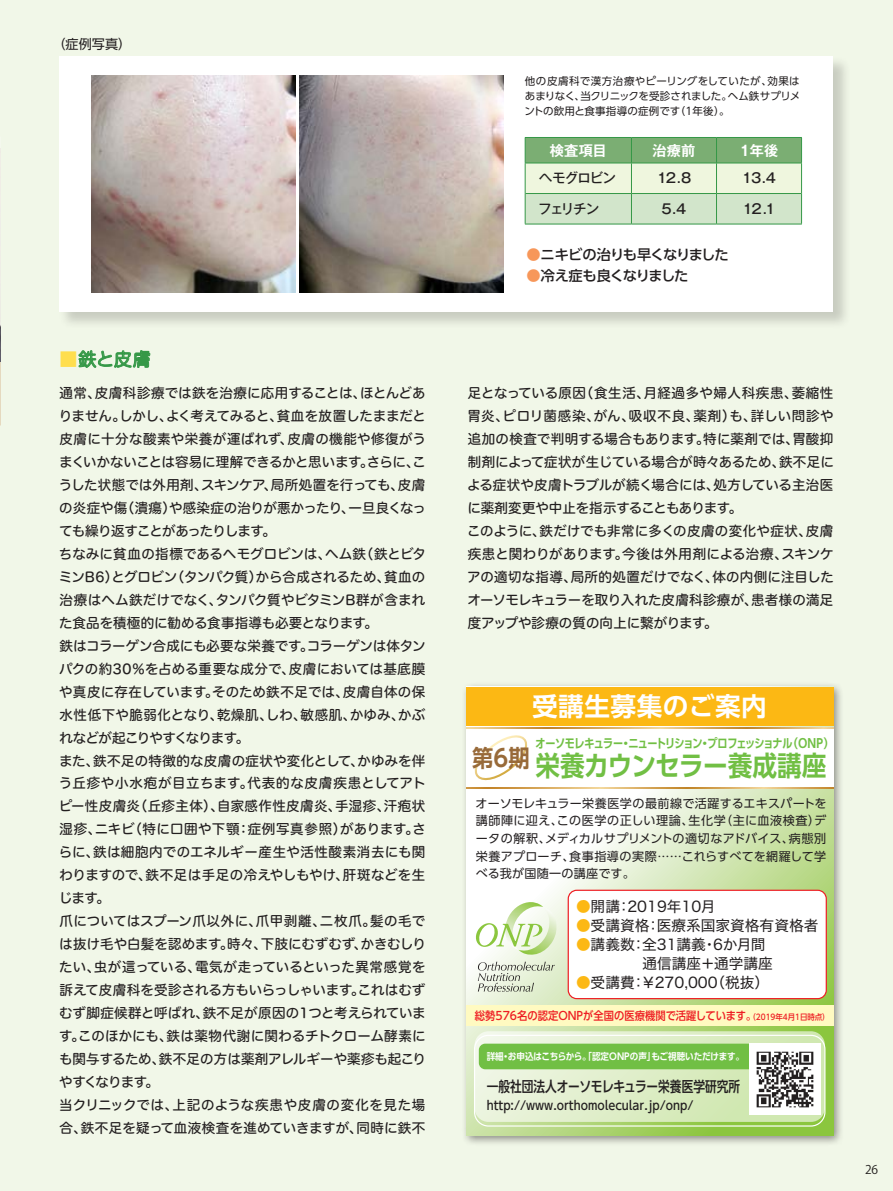
<style>
.page{position:relative;width:893px;height:1191px;background:#f1f7e8}
.page>*{position:absolute;margin:0;border:0;box-sizing:border-box;transform-origin:0 0}
.t1{font:27.45px "UD Shin Go C Oniz Pr 6 De B";letter-spacing:-.01em;color:#71bf44}
.t2{font:700 25.65px "UD Shin Go Pro De";letter-spacing:.02em;color:#fff}
.t3{font:18px "UD Shin M Go Pro";color:#359847}
.t4{font:14.7px/19px "Hira Kaku Std W4";color:#231f20}
.t5{font:500 14.55px "UD Shin Go C Oeiz Pr 6";color:#231f20}
.H_kotsuka_R_8{font:500 14.25px "UD Shin Go Pro";letter-spacing:-.07em;color:#231f20}
.H_kotsuka_R_8-2{font:700 14.25px "Gothic MB101 Pro De";color:#fff}
.t6{font:13.5px/23px "Hira Maru Std W5";color:#231f20;text-align:justify}
.H_kotsuka_R_8-3{font:500 13.5px "Gothic MB101 Pro";letter-spacing:-.09em;color:#231f20}
.H_kotsuka_R_8-4{font:13.2px "UD Shin Go Pro";color:#231f20}
.t7{font:12.45px "UD Shin Go C Oeiz Pr 6 De B";letter-spacing:-.06em;color:#71bf44}
.t8{font:500 12.15px "UD Shin Go C Oeiz Pr 6";color:#231f20}
.t9{font:12px/17.7px "UD Shin Go Pro";letter-spacing:.025em;color:#231f20;text-align:justify}
.t10{font:12px "Koz Go Pro";color:#231f20}
.t11{font:500 11.4px "UD Shin Go C Oniz Pr 6";color:#ee1d23}
.H_kotsuka_R_8-5{font:10.5px/15px "UD Shin Go Pro";color:#231f20;text-align:justify}
.t12{font:9.45px "UD Shin Go C Oniz Pr 6 De B";color:#fff}
.s1{color:#ffde4e}
.s2{color:#f7975a}
.s3{color:#fcb814}
.s4{font-family:"UD Shin Go Pro";font-size:7.95px}
</style>
<div class="page">
<div style="left:461px;top:681px;width:384px;height:465px;background:#231f20;opacity:.5"></div>
<svg style="left:466px;top:725px;width:367px;height:410px"></svg>
<div style="left:466px;top:687px;width:367px;height:38px;background:#fcb814"></div>
<div style="left:466px;top:1005px;width:367px;height:21px;background:#fffac1"></div>
<svg style="left:478px;top:961px;width:77px;height:30px"></svg>
<img style="left:519px;top:907px;width:39px;height:48px">
<img style="left:504px;top:902px;width:39px;height:47px">
<svg style="left:475px;top:923px;width:68px;height:24px"></svg>
<svg style="left:466px;top:727px;width:367px;height:61px"></svg>
<div style="left:466px;top:729px;width:367px;height:57px;background:#fff"></div>
<svg style="left:474px;top:735px;width:54px;height:46px"></svg>
<svg style="left:475px;top:1031px;width:350px;height:90px"></svg>
<div style="left:474px;top:1034px;width:351px;height:92px;border:1px solid #fff;border-radius:14px"></div>
<div style="left:568px;top:890px;width:258px;height:108px;background:#fff;border-radius:9px"></div>
<div style="left:568px;top:889px;width:259px;height:110px;border:1px solid #ee1d23;border-radius:9px"></div>
<div style="left:479px;top:1043px;width:342px;height:26px;background:#71bf44;border-radius:6px"></div>
<img style="left:750px;top:1043px;width:71px;height:71px">
<img style="left:0;top:148px;width:1px;height:213px">
<div style="left:59px;top:56px;width:792px;height:273px;background:#231f20;opacity:.2"></div>
<div style="left:60px;top:57px;width:773px;height:255px;background:#fff"></div>
<svg style="left:78px;top:350px;width:73px;height:18px"></svg>
<hr style="left:525px;top:224px;width:106px;height:1px;background:#359847">
<hr style="left:631px;top:224px;width:85px;height:1px;background:#359847">
<hr style="left:716px;top:224px;width:86px;height:1px;background:#359847">
<svg style="left:525px;top:137px;width:277px;height:87px;background:#bcd8b3"></svg>
<hr style="left:631px;top:163px;width:1px;height:30px;background:#359847">
<hr style="left:716px;top:163px;width:1px;height:30px;background:#359847">
<hr style="left:631px;top:193px;width:1px;height:31px;background:#359847">
<hr style="left:716px;top:193px;width:1px;height:31px;background:#359847">
<img style="left:91px;top:76px;width:204px;height:217px">
<img style="left:299px;top:76px;width:205px;height:217px">
<p class="H_kotsuka_R_8-4" style="left:53px;top:33px;width:80px">（症例写真）</p>
<p class="t3" style="left:60px;top:344px;width:93px"><span class="s1">■</span>鉄と皮膚</p>
<p class="t6" style="left:59px;top:382px;width:369px">通常、皮膚科診療では鉄を治療に応用することは、ほとんどありません。しかし、よく考えてみると、貧血を放置したままだと皮膚に十分な酸素や栄養が運ばれず、皮膚の機能や修復がうまくいかないことは容易に理解できるかと思います。さらに、こうした状態では外用剤、スキンケア、局所処置を行っても、皮膚の炎症や傷（潰瘍）や感染症の治りが悪かったり、一旦良くなっても繰り返すことがあったりします。</p>
<p class="t6" style="left:59px;top:542px;width:369px">ちなみに貧血の指標であるヘモグロビンは、ヘム鉄（鉄とビタミンB6）とグロビン（タンパク質）から合成されるため、貧血の治療はヘム鉄だけでなく、タンパク質やビタミンB群が含まれた食品を積極的に勧める食事指導も必要となります。</p>
<p class="t6" style="left:59px;top:634px;width:368px">鉄はコラーゲン合成にも必要な栄養です。コラーゲンは体タンパクの約30％を占める重要な成分で、皮膚においては基底膜や真皮に存在しています。そのため鉄不足では、皮膚自体の保水性低下や脆弱化となり、乾燥肌、しわ、敏感肌、かゆみ、かぶれなどが起こりやすくなります。</p>
<p class="t6" style="left:59px;top:749px;width:369px">また、鉄不足の特徴的な皮膚の症状や変化として、かゆみを伴う丘疹や小水疱が目立ちます。代表的な皮膚疾患としてアトピー性皮膚炎（丘疹主体）、自家感作性皮膚炎、手湿疹、汗疱状湿疹、ニキビ（特に口囲や下顎：症例写真参照）があります。さらに、鉄は細胞内でのエネルギー産生や活性酸素消去にも関わりますので、鉄不足は手足の冷えやしもやけ、肝斑などを生じます。</p>
<p class="t6" style="left:59px;top:909px;width:368px">爪についてはスプーン爪以外に、爪甲剥離、二枚爪。髪の毛では抜け毛や白髪を認めます。時々、下肢にむずむず、かきむしりたい、虫が這っている、電気が走っているといった異常感覚を訴えて皮膚科を受診される方もいらっしゃいます。これはむずむず脚症候群と呼ばれ、鉄不足が原因の1つと考えられています。このほかにも、鉄は薬物代謝に関わるチトクローム酵素にも関与するため、鉄不足の方は薬剤アレルギーや薬疹も起こりやすくなります。</p>
<p class="t6" style="left:59px;top:1093px;width:368px">当クリニックでは、上記のような疾患や皮膚の変化を見た場合、鉄不足を疑って血液検査を進めていきますが、同時に鉄不</p>
<p class="H_kotsuka_R_8-5" style="left:524px;top:73px;width:277px">他の皮膚科で漢方治療やピーリングをしていたが、効果はあまりなく、当クリニックを受診されました。ヘム鉄サプリメントの飲用と食事指導の症例です（1年後）。</p>
<p class="H_kotsuka_R_8-2" style="left:550px;top:138px;width:73px">検査項目　</p>
<p class="H_kotsuka_R_8-2" style="left:653px;top:138px;width:59px">治療前　</p>
<p class="H_kotsuka_R_8-2" style="left:740px;top:138px;width:55px">1年後　</p>
<p class="H_kotsuka_R_8-3" style="left:539px;top:167px;width:79px">ヘモグロビン</p>
<p class="H_kotsuka_R_8-3" style="left:657px;top:167px;width:50px">12.8　</p>
<p class="H_kotsuka_R_8-3" style="left:742px;top:167px;width:49px">13.4　</p>
<p class="H_kotsuka_R_8-3" style="left:538px;top:197px;width:62px">フェリチン</p>
<p class="H_kotsuka_R_8-3" style="left:661px;top:197px;width:40px">5.4　</p>
<p class="H_kotsuka_R_8-3" style="left:743px;top:197px;width:48px">12.1　</p>
<p class="H_kotsuka_R_8" style="left:526px;top:243px;width:204px"><span class="s2">●</span>ニキビの治りも早くなりました</p>
<p class="H_kotsuka_R_8" style="left:526px;top:264px;width:164px"><span class="s2">●</span>冷え症も良くなりました</p>
<p class="t6" style="left:467px;top:382px;width:368px">足となっている原因（食生活、月経過多や婦人科疾患、萎縮性胃炎、ピロリ菌感染、がん、吸収不良、薬剤）も、詳しい問診や追加の検査で判明する場合もあります。特に薬剤では、胃酸抑制剤によって症状が生じている場合が時々あるため、鉄不足による症状や皮膚トラブルが続く場合には、処方している主治医に薬剤変更や中止を指示することもあります。</p>
<p class="t6" style="left:467px;top:519px;width:368px">このように、鉄だけでも非常に多くの皮膚の変化や症状、皮膚疾患と関わりがあります。今後は外用剤による治療、スキンケアの適切な指導、局所的処置だけでなく、体の内側に注目したオーソモレキュラーを取り入れた皮膚科診療が、患者様の満足度アップや診療の質の向上に繋がります。</p>
<h2 class="t2" style="left:532px;top:685px;width:236px">受講生募集のご案内</h2>
<p class="t7" style="left:535px;top:733px;width:300px">オーソモレキュラー・ニュートリション・プロフェッショナル（ＯＮＰ）</p>
<h1 class="t1" style="left:472px;top:744px;width:356px"><sup>第6期</sup>栄養カウンセラー養成講座</h1>
<p class="t9" style="left:476px;top:794px;width:352px">オーソモレキュラー栄養医学の最前線で活躍するエキスパートを講師陣に迎え、この医学の正しい理論、生化学（主に血液検査）データの解釈、メディカルサプリメントの適切なアドバイス、病態別栄養アプローチ、食事指導の実際……これらすべてを網羅して学べる我が国随一の講座です。</p>
<p class="t4" style="left:576px;top:897px;width:141px"><span class="s3">●</span>開講：2019年10月</p>
<p class="t4" style="left:576px;top:916px;width:244px"><span class="s3">●</span>受講資格：医療系国家資格有資格者</p>
<p class="t4" style="left:642px;top:935px;width:132px;text-indent:-66px"><span class="s3">●</span>講義数：全31講義・6か月間通信講座＋通学講座</p>
<p class="t4" style="left:576px;top:973px;width:195px"><span class="s3">●</span>受講費：￥270,000（税抜）</p>
<p class="t11" style="left:475px;top:1006px;width:356px">総勢576名の認定ONPが全国の医療機関で活躍しています。<span class="s4">（2019年4月1日時点）</span></p>
<p class="t12" style="left:487px;top:1049px;width:259px">詳細・お申込はこちらから。「認定ONPの声」もご視聴いただけます。</p>
<p class="t5" style="left:487px;top:1074px;width:255px">一般社団法人オーソモレキュラー栄養医学研究所</p>
<p class="t8" style="left:487px;top:1095px;width:208px">http://www.orthomolecular.jp/onp/</p>
<p class="t10" style="left:865px;top:1162px;width:15px">26</p>
</div>
